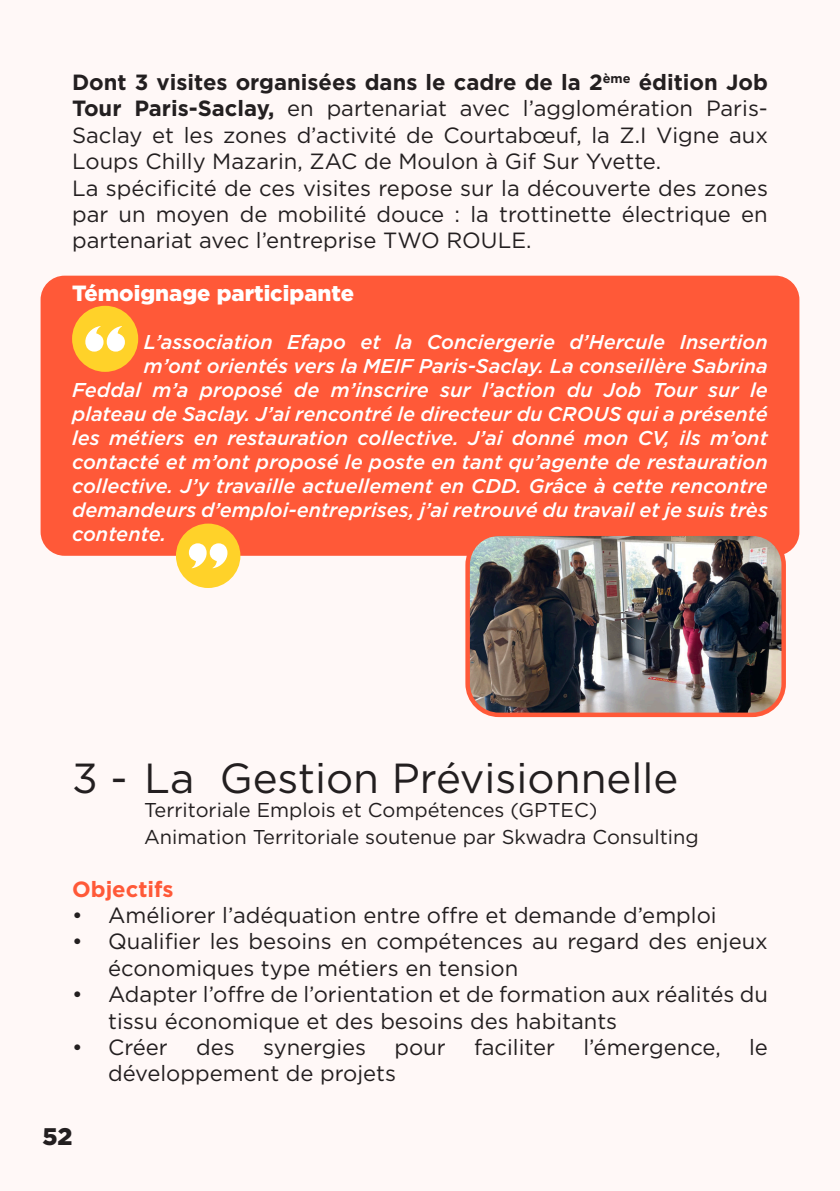
<style>
.page{position:relative;width:840px;height:1191px;background:#fff}
.page>*{position:absolute;margin:0;border:0;box-sizing:border-box;transform-origin:0 0}
.t1{font:42px "Gotham";color:#231f20}
.t2{font:900 24px "Gotham";color:#231f20}
.t3{font:22px/26.4px "Gotham";color:#231f20;text-align:justify}
.t4{font:900 22px "Gotham";color:#fff}
.t5{font:700 22px "Gotham";color:#ff5938}
.t6{font:italic 500 20px "Gotham";color:#fff}
.t7{font:20px "Gotham";color:#231f20}
.s1{font-weight:700}
</style>
<div class="page">
<div style="left:0;top:0;width:839px;height:1191px;background:#fff5f3"></div>
<div style="left:41px;top:276px;width:758px;height:280px;background:#ff5938;border-radius:24px"></div>
<div style="left:72px;top:306px;width:66px;height:66px;background:#ffd229;border-radius:50%"></div>
<svg style="left:85px;top:326px;width:40px;height:25px"></svg>
<div style="left:176px;top:523px;width:64px;height:65px;background:#ffd229;border-radius:50%"></div>
<svg style="left:189px;top:543px;width:38px;height:25px"></svg>
<img style="left:470px;top:536px;width:313px;height:178px">
<div style="left:465px;top:531px;width:320px;height:186px;border:4px solid #ff5938;border-radius:31px"></div>
<p class="t3" style="left:72px;top:68px;width:697px"><span class="s1">Dont 3 visites organisées dans le cadre de la 2</span><sup>ème</sup> <span class="s1">édition Job Tour Paris-Saclay,</span> en partenariat avec l’agglomération Paris-Saclay et les zones d’activité de Courtabœuf, la Z.I Vigne aux Loups Chilly Mazarin, ZAC de Moulon à Gif Sur Yvette.</p>
<p class="t3" style="left:72px;top:174px;width:697px">La spécificité de ces visites repose sur la découverte des zones par un moyen de mobilité douce : la trottinette électrique en partenariat avec l’entreprise TWO ROULE.</p>
<p class="t4" style="left:72px;top:278px;width:283px">Témoignage participante</p>
<p class="t6" style="left:144px;top:329px;width:625px">L’association Efapo et la Conciergerie d’Hercule Insertion</p>
<p class="t6" style="left:144px;top:353px;width:625px">m’ont orientés vers la MEIF Paris-Saclay. La conseillère Sabrina</p>
<p class="t6" style="left:72px;top:377px;width:697px">Feddal m’a proposé de m’inscrire sur l’action du Job Tour sur le</p>
<p class="t6" style="left:72px;top:401px;width:697px">plateau de Saclay. J’ai rencontré le directeur du CROUS qui a présenté</p>
<p class="t6" style="left:72px;top:425px;width:696px">les métiers en restauration collective. J’ai donné mon CV, ils m’ont</p>
<p class="t6" style="left:72px;top:449px;width:696px">contacté et m’ont proposé le poste en tant qu’agente de restauration</p>
<p class="t6" style="left:72px;top:473px;width:696px">collective. J’y travaille actuellement en CDD. Grâce à cette rencontre</p>
<p class="t6" style="left:72px;top:497px;width:697px">demandeurs d’emploi-entreprises, j’ai retrouvé du travail et je suis très</p>
<p class="t6" style="left:72px;top:521px;width:96px">contente.</p>
<p class="t1" style="left:72px;top:751px;width:607px">3 - La Gestion Prévisionnelle</p>
<p class="t7" style="left:144px;top:797px;width:454px">Territoriale Emplois et Compétences (GPTEC)</p>
<p class="t7" style="left:144px;top:824px;width:556px">Animation Territoriale soutenue par Skwadra Consulting</p>
<p class="t5" style="left:72px;top:874px;width:103px">Objectifs</p>
<p class="t3" style="left:72px;top:901px;width:645px">• Améliorer l’adéquation entre offre et demande d’emploi</p>
<p class="t3" style="left:108px;top:928px;width:661px;text-indent:-36px">• Qualifier les besoins en compétences au regard des enjeux économiques type métiers en tension</p>
<p class="t3" style="left:108px;top:980px;width:661px;text-indent:-36px">• Adapter l’offre de l’orientation et de formation aux réalités du tissu économique et des besoins des habitants</p>
<p class="t3" style="left:72px;top:1033px;width:97px">• Créer</p>
<p class="t3" style="left:196px;top:1033px;width:40px">des</p>
<p class="t3" style="left:263px;top:1033px;width:105px">synergies</p>
<p class="t3" style="left:394px;top:1033px;width:53px">pour</p>
<p class="t3" style="left:474px;top:1033px;width:82px">faciliter</p>
<p class="t3" style="left:583px;top:1033px;width:139px">l’émergence,</p>
<p class="t3" style="left:748px;top:1033px;width:20px">le</p>
<p class="t3" style="left:108px;top:1060px;width:289px">développement de projets</p>
<p class="t2" style="left:43px;top:1120px;width:31px">52</p>
</div>
